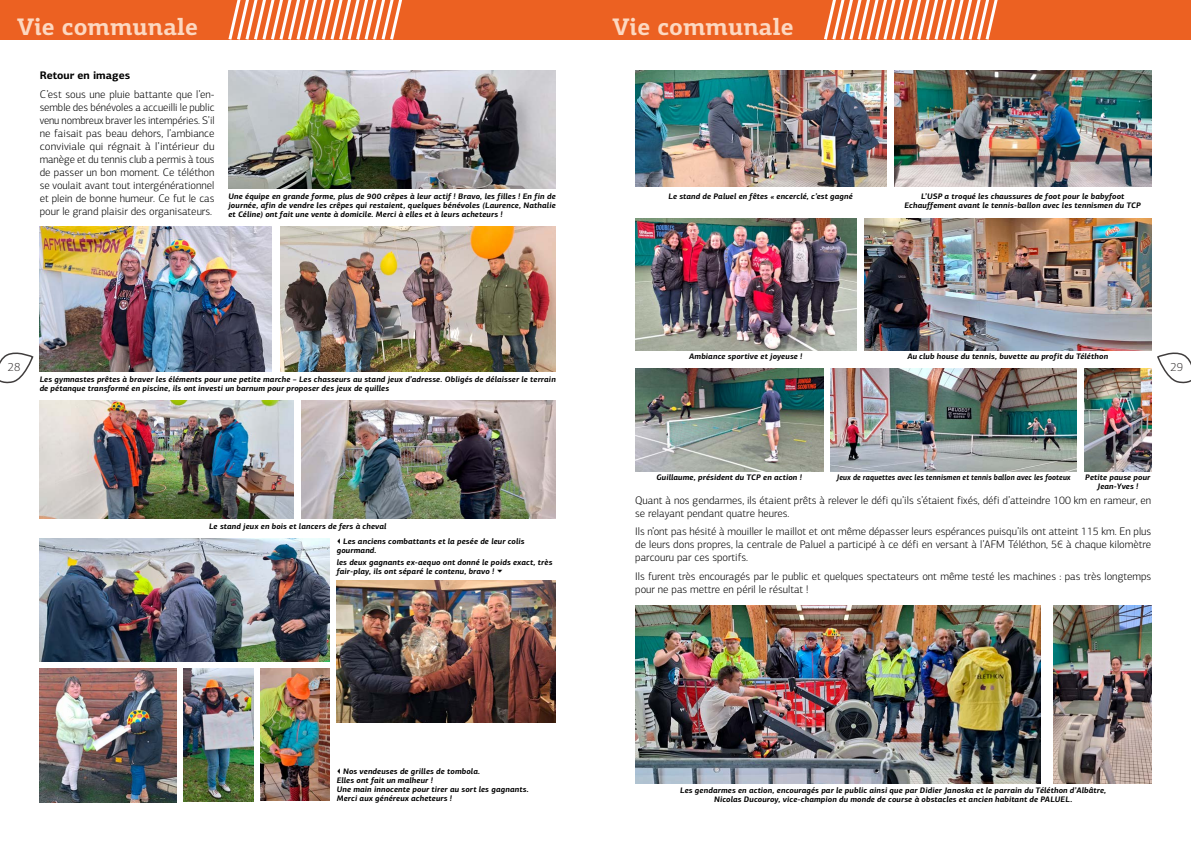
<style>
.page{position:relative;width:1191px;height:842px;background:#fff}
.page>*{position:absolute;margin:0;border:0;box-sizing:border-box;transform-origin:0 0}
.t1{font:700 24px "PF Centro Slab Pro";color:#fcd8c1}
.t2{font:300 12px "PF Centro Sans Pro";color:#403d3d}
.t3{font:300 11px/13px "PF Centro Sans Pro";color:#000}
.t4{font:700 11px "PF Centro Sans Pro";color:#000}
.t5{font:italic 700 8px/9px "PF Centro Sans Pro";letter-spacing:.015em;color:#000;text-align:center}
.t6{font:italic 700 8px/9px "PF Centro Sans Pro";letter-spacing:.015em;color:#000;scale:.9 1}
</style>
<div class="page">
<div style="left:0;top:0;width:595px;height:40px;background:#ec6122"></div>
<div style="left:595px;top:0;width:596px;height:40px;background:#ec6122"></div>
<svg style="left:824px;top:0;width:174px;height:40px"></svg>
<svg style="left:228px;top:0;width:174px;height:40px"></svg>
<svg style="left:1157px;top:352px;width:34px;height:32px"></svg>
<svg style="left:0;top:352px;width:34px;height:32px"></svg>
<img style="left:635px;top:71px;width:251px;height:116px">
<img style="left:894px;top:71px;width:257px;height:116px">
<img style="left:635px;top:218px;width:221px;height:132px">
<img style="left:864px;top:218px;width:287px;height:132px">
<img style="left:635px;top:369px;width:188px;height:102px">
<img style="left:831px;top:369px;width:245px;height:102px">
<img style="left:1084px;top:369px;width:67px;height:102px">
<img style="left:1053px;top:606px;width:98px;height:178px">
<img style="left:635px;top:606px;width:405px;height:178px">
<img style="left:40px;top:227px;width:231px;height:145px">
<img style="left:280px;top:227px;width:276px;height:145px">
<img style="left:40px;top:401px;width:253px;height:117px">
<img style="left:302px;top:401px;width:254px;height:117px">
<img style="left:40px;top:538px;width:290px;height:123px">
<img style="left:337px;top:580px;width:219px;height:143px">
<img style="left:40px;top:668px;width:136px;height:134px">
<img style="left:183px;top:668px;width:70px;height:134px">
<img style="left:261px;top:668px;width:69px;height:133px">
<img style="left:228px;top:71px;width:328px;height:118px">
<h1 class="t1" style="left:17px;top:12px;width:182px">Vie communale</h1>
<h1 class="t1" style="left:612px;top:12px;width:182px">Vie communale</h1>
<h3 class="t4" style="left:40px;top:68px;width:92px">Retour en images</h3>
<p class="t3" style="left:40px;top:88px;width:176px;text-align:justify">C’est sous une pluie battante que l’en&shy;semble des bénévoles a accueilli le public venu nombreux braver les intempéries. S’il ne faisait pas beau dehors, l’ambiance conviviale qui régnait à l’intérieur du manège et du tennis club a permis à tous de passer un bon moment. Ce téléthon se voulait avant tout intergénérationnel et plein de bonne humeur. Ce fut le cas pour le grand plaisir des organisateurs.</p>
<p class="t5" style="left:228px;top:191px;width:329px;text-align:justify">Une équipe en grande forme, plus de 900 crêpes à leur actif ! Bravo, les filles ! En fin de journée, afin de vendre les crêpes qui restaient, quelques bénévoles (Laurence, Nathalie et Céline) ont fait une vente à domicile. Merci à elles et à leurs acheteurs !</p>
<p class="t5" style="left:668px;top:192px;width:186px">Le stand de Paluel en fêtes « encerclé, c’est gagné</p>
<p class="t5" style="left:904px;top:192px;width:238px">L’USP a troqué les chaussures de foot pour le babyfoot<br>Echauffement avant le tennis-ballon avec les tennismen du TCP</p>
<p class="t5" style="left:689px;top:352px;width:115px">Ambiance sportive et joyeuse !</p>
<p class="t5" style="left:907px;top:352px;width:202px">Au club house du tennis, buvette au profit du Téléthon</p>
<h2 class="t2" style="left:8px;top:360px;width:14px">28</h2>
<h2 class="t2" style="left:1170px;top:360px;width:14px">29</h2>
<p class="t5" style="left:40px;top:374px;width:517px;text-align:left">Les gymnastes prêtes à braver les éléments pour une petite marche – Les chasseurs au stand jeux d’adresse. Obligés de délaisser le terrain de pétanque transformé en piscine, ils ont investi un barnum pour proposer des jeux de quilles</p>
<p class="t5" style="left:337px;top:519px;width:189px;line-height:15px;text-align:left;text-indent:-128px">Le stand jeux en bois et lancers de fers à cheval<br>◀ Les anciens combattants et la pesée de leur colis</p>
<p class="t5" style="left:337px;top:544px;width:217px;line-height:11.8px;text-align:left">gourmand.<br>les deux gagnants ex-aequo ont donné le poids exact, très</p>
<p class="t5" style="left:337px;top:567px;width:167px">fair-play, ils ont séparé le contenu, bravo ! ▼</p>
<p class="t6" style="left:337px;top:766px;width:215px">◀ Nos vendeuses de grilles de tombola.<br>Elles ont fait un malheur !<br>Une main innocente pour tirer au sort les gagnants.<br>Merci aux généreux acheteurs !</p>
<p class="t5" style="left:656px;top:473px;width:147px">Guillaume, président du TCP en action !</p>
<p class="t6" style="left:837px;top:473px;width:261px">Jeux de raquettes avec les tennismen et tennis ballon avec les footeux</p>
<p class="t5" style="left:1085px;top:473px;width:67px">Petite pause pour<br>Jean-Yves !</p>
<h3 class="t3" style="left:635px;top:494px;width:517px">Quant à nos gendarmes, ils étaient prêts à relever le défi qu’ils s’étaient fixés, défi d’atteindre 100 km en rameur, en se relayant pendant quatre heures.</h3>
<p class="t3" style="left:635px;top:525px;width:517px;text-align:justify">Ils n’ont pas hésité à mouiller le maillot et ont même dépasser leurs espérances puisqu’ils ont atteint 115 km. En plus de leurs dons propres, la centrale de Paluel a participé à ce défi en versant à l’AFM Téléthon, 5€ à chaque kilomètre parcouru par ces sportifs.</p>
<h3 class="t3" style="left:635px;top:570px;width:517px">Ils furent très encouragés par le public et quelques spectateurs ont même testé les machines : pas très longtemps pour ne pas mettre en péril le résultat !</h3>
<p class="t5" style="left:680px;top:785px;width:428px">Les gendarmes en action, encouragés par le public ainsi que par Didier Janoska et le parrain du Téléthon d’Albâtre,<br>Nicolas Ducouroy, vice-champion du monde de course à obstacles et ancien habitant de PALUEL.</p>
</div>
